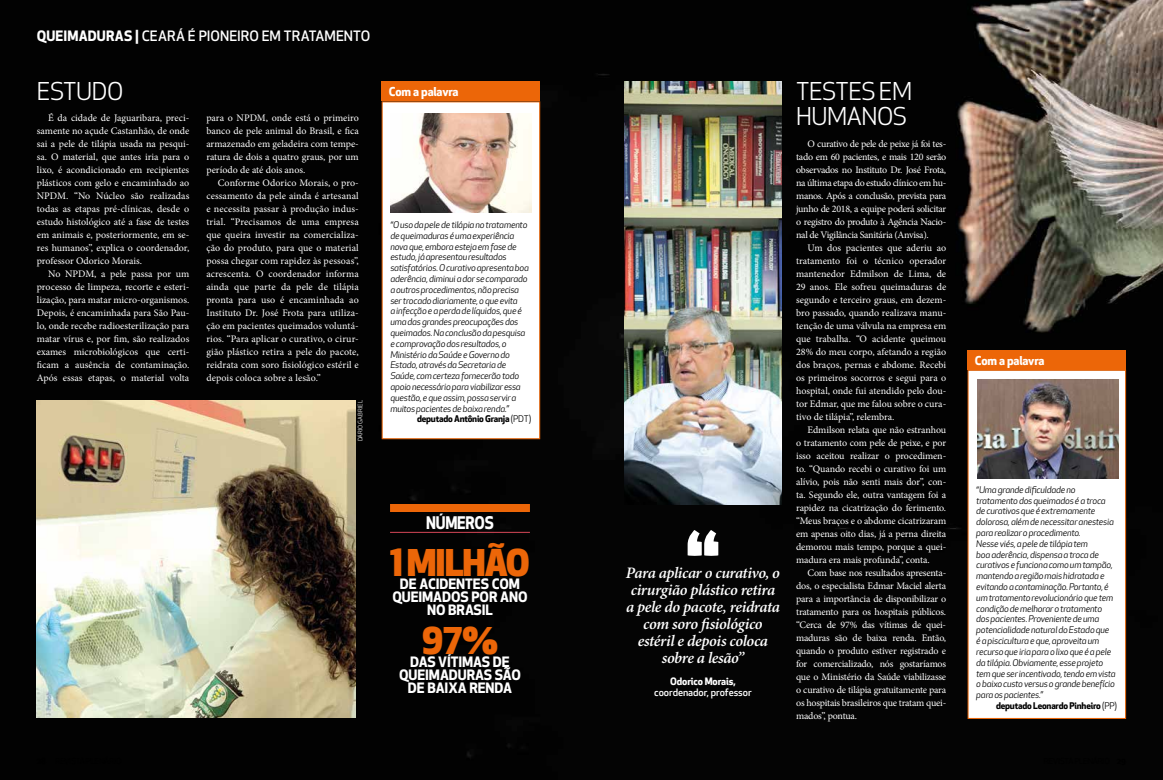
<style>
.page{position:relative;width:1163px;height:780px;background:#fff}
.page>*{position:absolute;margin:0;border:0;box-sizing:border-box;transform-origin:0 0}
.t1{font:900 68.5px "Glober";color:#fff}
.t2{font:800 36px "Apex New";letter-spacing:-.03em;color:#ec6608}
.t3{font:24px/25px "Apex New";letter-spacing:-.02em;color:#fff}
.t4{font:700 17px "Apex New";letter-spacing:-.015em;color:#fff;scale:.9 1}
.t5{font:italic 600 16px/17px "Minion Pro";letter-spacing:-.025em;color:#fff;text-align:center}
.t6{font:700 14px/13px "Apex New";letter-spacing:-.005em;color:#fff;text-align:center}
.t7{font:500 14px "Apex New";color:#fff}
.t8{font:700 12px "Apex New";letter-spacing:-.015em;color:#fff}
.t9{font:10px/13px "Minion Pro";letter-spacing:-.01em;color:#fff;text-align:justify}
.t10{font:500 10px "Apex New";letter-spacing:-.005em;color:#fff}
.t11{font:700 10px "Apex New";letter-spacing:-.01em;color:#fff}
.t12{font:italic 9px/10.8px "Apex New";letter-spacing:-.025em;color:#000}
.t13{font:700 9px "Apex New";letter-spacing:-.02em;color:#000}
.t14{font:6px "Apex New";color:#fff}
.s1{font-weight:700}
.s2{font-weight:400}
</style>
<div class="page">
<img style="left:0;top:0;width:1162px;height:780px">
<img style="left:37px;top:400px;width:318px;height:317px">
<div style="left:381px;top:101px;width:159px;height:338px;background:#fff;border:1px solid #ec6608"></div>
<div style="left:381px;top:81px;width:159px;height:20px;background:#ec6608"></div>
<img style="left:390px;top:113px;width:141px;height:100px">
<div style="left:967px;top:370px;width:158px;height:349px;background:#fff;border:1px solid #ec6608"></div>
<div style="left:967px;top:350px;width:158px;height:20px;background:#ec6608"></div>
<img style="left:977px;top:379px;width:141px;height:99px">
<img style="left:624px;top:82px;width:157px;height:423px">
<div style="left:390px;top:504px;width:140px;height:8px;background:#ec6608"></div>
<hr style="left:390px;top:532px;width:140px;height:1px;background:#d84758">
<h3 class="t7" style="left:37px;top:27px;width:335px"><span class="s1">QUEIMADURAS |</span> CEARÁ É PIONEIRO EM TRATAMENTO</h3>
<h3 class="t3" style="left:37px;top:78px;width:88px">ESTUDO</h3>
<p class="t9" style="left:37px;top:111px;width:154px;text-indent:11px">É da cidade de Jaguaribara, preci&shy;samente no açude Castanhão, de onde sai a pele de tilápia usada na pesqui&shy;sa. O material, que antes iria para o lixo, é acondicionado em recipientes plásticos com gelo e encaminhado ao NPDM. “No Núcleo são realizadas todas as etapas pré-clínicas, desde o estudo histológico até a fase de testes em animais e, posteriormente, em se&shy;res humanos”, explica o coordenador, professor Odorico Morais.</p>
<p class="t9" style="left:37px;top:267px;width:154px;text-indent:11px">No NPDM, a pele passa por um processo de limpeza, recorte e esteri&shy;lização, para matar micro-organismos.<br>Depois, é encaminhada para São Pau&shy;lo, onde recebe radioesterilização para matar vírus e, por fim, são realizados exames microbiológicos que certi&shy;ficam a ausência de contaminação.<br>Após essas etapas, o material volta</p>
<p class="t9" style="left:206px;top:111px;width:154px">para o NPDM, onde está o primeiro banco de pele animal do Brasil, e fica armazenado em geladeira com tempe&shy;ratura de dois a quatro graus, por um período de até dois anos.</p>
<p class="t9" style="left:206px;top:176px;width:154px;text-indent:11px">Conforme Odorico Morais, o pro&shy;cessamento da pele ainda é artesanal e necessita passar à produção indus&shy;trial. “Precisamos de uma empresa que queira investir na comercializa&shy;ção do produto, para que o material possa chegar com rapidez às pessoas”, acrescenta. O coordenador informa ainda que parte da pele de tilápia pronta para uso é encaminhada ao Instituto Dr. José Frota para utiliza&shy;ção em pacientes queimados voluntá&shy;rios. “Para aplicar o curativo, o cirur&shy;gião plástico retira a pele do pacote, reidrata com soro fisiológico estéril e depois coloca sobre a lesão.”</p>
<p class="t14" style="left:356px;top:441px;width:43px;rotate:-90deg">DÁRIO GABRIEL</p>
<p class="t8" style="left:389px;top:83px;width:71px">Com a palavra</p>
<p class="t12" style="left:390px;top:219px;width:140px">“O uso da pele de tilápia no tratamento de queimaduras é uma experiência nova que, embora esteja em fase de estudo, já apresentou resultados satisfatórios. O curativo apresenta boa aderência, diminui a dor se comparado a outros procedimentos, não precisa ser trocado diariamente, o que evita<br>a infecção e a perda de líquidos, que é uma das grandes preocupações dos queimados. Na conclusão da pesquisa e comprovação dos resultados, o Ministério da Saúde e Governo do Estado, através da Secretaria de Saúde, com certeza fornecerão todo apoio necessário para viabilizar essa questão, e que assim, possa servir a muitos pacientes de baixa renda.”</p>
<p class="t13" style="left:417px;top:412px;width:116px">deputado Antônio Granja <span class="s2">(PDT)</span></p>
<h3 class="t4" style="left:426px;top:510px;width:77px">NÚMEROS</h3>
<h2 class="t2" style="left:390px;top:537px;width:141px">1 MILHÃO</h2>
<h3 class="t6" style="left:392px;top:576px;width:137px">DE ACIDENTES COM<br>QUEIMADOS POR ANO<br>NO BRASIL</h3>
<h3 class="t6" style="left:410px;top:654px;width:101px">DAS VÍTIMAS DE</h3>
<h2 class="t2" style="left:421px;top:615px;width:78px">97%</h2>
<h3 class="t6" style="left:399px;top:667px;width:123px">QUEIMADURAS SÃO<br>DE BAIXA RENDA</h3>
<h1 class="t1" style="left:720px;top:618px;width:37px;rotate:-180deg">,,</h1>
<h3 class="t5" style="left:625px;top:564px;width:156px">Para aplicar o curativo, o cirurgião plástico retira a pele do pacote, reidrata com soro fisiológico estéril e depois coloca sobre a lesão”</h3>
<p class="t11" style="left:670px;top:673px;width:67px">Odorico Morais,</p>
<p class="t10" style="left:654px;top:685px;width:99px">coordenador, professor</p>
<h3 class="t3" style="left:796px;top:78px;width:118px">TESTES EM<br>HUMANOS</h3>
<p class="t9" style="left:796px;top:137px;width:152px;text-indent:11px">O curativo de pele de peixe já foi tes&shy;tado em 60 pacientes, e mais 120 serão observados no Instituto Dr. José Frota, na última etapa do estudo clínico em hu&shy;manos. Após a conclusão, prevista para junho de 2018, a equipe poderá solicitar o registro do produto à Agência Nacio&shy;nal de Vigilância Sanitária (Anvisa).</p>
<p class="t9" style="left:796px;top:241px;width:152px;text-indent:11px">Um dos pacientes que aderiu ao tratamento foi o técnico operador mantenedor Edmilson de Lima, de 29 anos. Ele sofreu queimaduras de segundo e terceiro graus, em dezem&shy;bro passado, quando realizava manu&shy;tenção de uma válvula na empresa em que trabalha. “O acidente queimou 28% do meu corpo, afetando a região dos braços, pernas e abdome. Recebi os primeiros socorros e segui para o hospital, onde fui atendido pelo dou&shy;tor Edmar, que me falou sobre o cura&shy;tivo de tilápia”, relembra.</p>
<p class="t9" style="left:796px;top:423px;width:152px;text-indent:11px">Edmilson relata que não estranhou o tratamento com pele de peixe, e por isso aceitou realizar o procedimen&shy;to. “Quando recebi o curativo foi um alívio, pois não senti mais dor”, con&shy;ta. Segundo ele, outra vantagem foi a rapidez na cicatrização do ferimento. “Meus braços e o abdome cicatrizaram em apenas oito dias, já a perna direita demorou mais tempo, porque a quei&shy;madura era mais profunda”, conta.</p>
<p class="t9" style="left:796px;top:566px;width:152px;text-indent:11px">Com base nos resultados apresenta&shy;dos, o especialista Edmar Maciel alerta para a importância de disponibilizar o tratamento para os hospitais públicos. “Cerca de 97% das vítimas de quei&shy;maduras são de baixa renda. Então, quando o produto estiver registrado e for comercializado, nós gostaríamos que o Ministério da Saúde viabilizasse o curativo de tilápia gratuitamente para os hospitais brasileiros que tratam quei&shy;mados”, pontua.</p>
<p class="t8" style="left:974px;top:352px;width:71px">Com a palavra</p>
<p class="t12" style="left:976px;top:484px;width:141px">“Uma grande dificuldade no tratamento dos queimados é a troca de curativos que é extremamente dolorosa, além de necessitar anestesia para realizar o procedimento.<br>Nesse viés, a pele de tilápia tem<br>boa aderência, dispensa a troca de curativos e funciona como um tampão, mantendo a região mais hidratada e evitando a contaminação. Portanto, é um tratamento revolucionário que tem condição de melhorar o tratamento dos pacientes. Proveniente de uma potencialidade natural do Estado que é a piscicultura e que, aproveita um recurso que iria para o lixo que é a pele da tilápia. Obviamente, esse projeto tem que ser incentivado, tendo em vista o baixo custo versus o grande benefício para os pacientes.”</p>
<p class="t13" style="left:995px;top:699px;width:122px">deputado Leonardo Pinheiro <span class="s2">(PP)</span></p>
</div>
